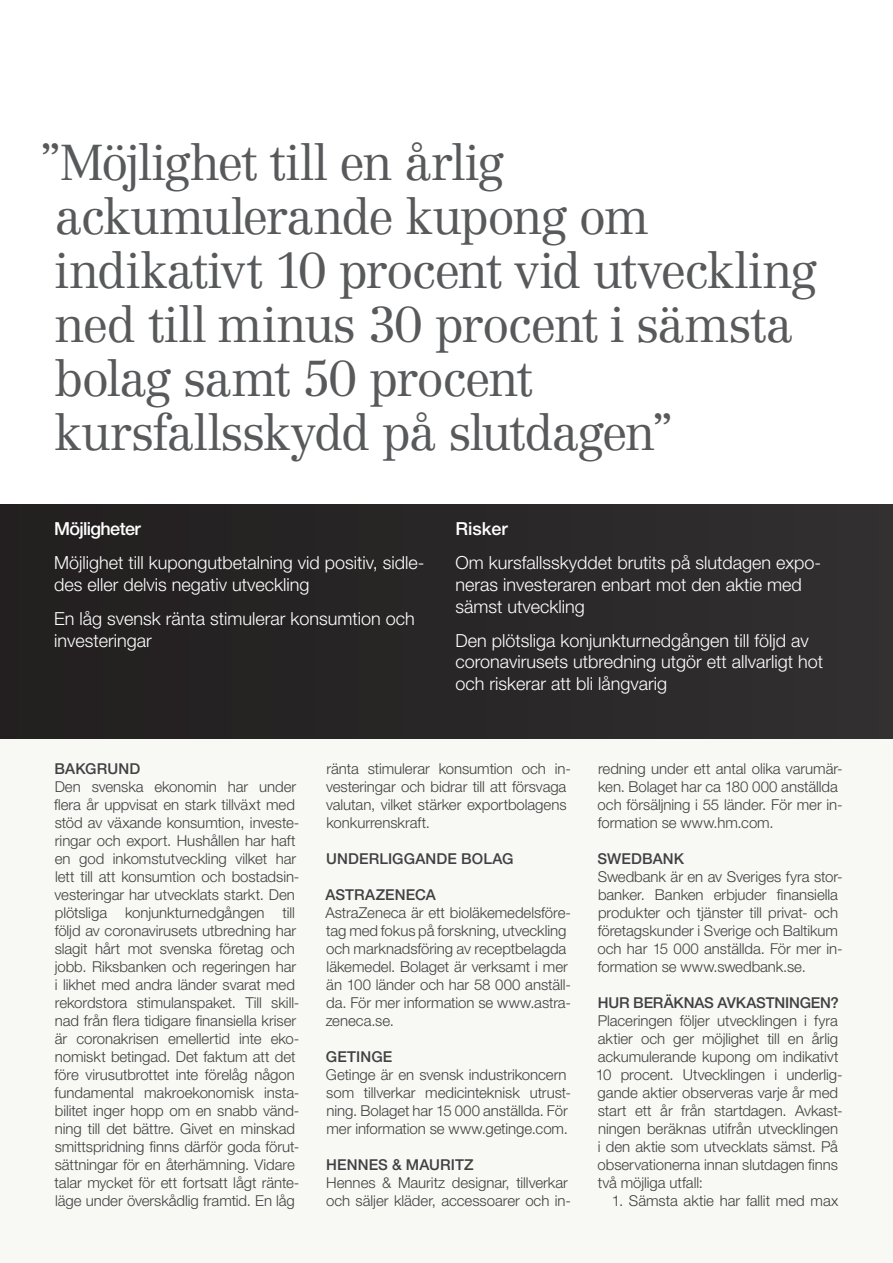
<style>
.page{position:relative;width:893px;height:1263px;background:#fff}
.page>*{position:absolute;margin:0;border:0;box-sizing:border-box;transform-origin:0 0}
.t1{font:300 49.5px/54px "Centennial LT Std";letter-spacing:-.035em;color:#58595b}
.t2{font:300 18px/21.6px "Helvetica Neue LT Std";color:#fff}
.t3{font:500 18px "Helvetica Neue LT Std";letter-spacing:-.035em;color:#fff}
.t4{font:300 15px/18px "Helvetica Neue LT Std";letter-spacing:-.005em;color:#414042}
.t5{font:500 15px "Helvetica Neue LT Std";letter-spacing:.005em;color:#414042}
</style>
<div class="page">
<div style="left:0;top:730px;width:893px;height:533px;background:#f8f8f4"></div>
<div style="left:0;top:504px;width:893px;height:234px;background:#292627"></div>
<h1 class="t1" style="left:39px;top:136px;width:779px">”Möjlighet till en årlig ackumulerande kupong om indikativt 10 procent vid utveckling ned till minus 30 procent i sämsta bolag samt 50 procent kursfallsskydd på slutdagen”</h1>
<p class="t3" style="left:54px;top:518px;width:88px">Möjligheter</p>
<p class="t2" style="left:54px;top:552px;width:372px">Möjlighet till kupongutbetalning vid positiv, sidle&shy;des eller delvis negativ utveckling</p>
<p class="t2" style="left:54px;top:608px;width:362px">En låg svensk ränta stimulerar konsumtion och investeringar</p>
<p class="t3" style="left:455px;top:518px;width:54px">Risker</p>
<p class="t2" style="left:455px;top:552px;width:367px">Om kursfallsskyddet brutits på slutdagen expo&shy;neras investeraren enbart mot den aktie med sämst utveckling</p>
<p class="t2" style="left:455px;top:629px;width:369px">Den plötsliga konjunkturnedgången till följd av coronavirusets utbredning utgör ett allvarligt hot och riskerar att bli långvarig</p>
<p class="t5" style="left:55px;top:760px;width:87px">BAKGRUND</p>
<p class="t4" style="left:54px;top:777px;width:247px">Den svenska ekonomin har under flera år uppvisat en stark tillväxt med stöd av växande konsumtion, investe&shy;ringar och export. Hushållen har haft en god inkomstutveckling vilket har lett till att konsumtion och bostadsin&shy;vesteringar har utvecklats starkt. Den plötsliga konjunkturnedgången till följd av coronavirusets utbredning har slagit hårt mot svenska företag och jobb. Riksbanken och regeringen har i likhet med andra länder svarat med rekordstora stimulanspaket. Till skill&shy;nad från flera tidigare finansiella kriser är coronakrisen emellertid inte eko&shy;nomiskt betingad. Det faktum att det före virusutbrottet inte förelåg någon fundamental makroekonomisk insta&shy;bilitet inger hopp om en snabb vänd&shy;ning till det bättre. Givet en minskad smittspridning finns därför goda förut&shy;sättningar för en återhämning. Vidare talar mycket för ett fortsatt lågt ränte&shy;läge under överskådlig framtid. En låg</p>
<p class="t4" style="left:326px;top:759px;width:246px">ränta stimulerar konsumtion och in&shy;vesteringar och bidrar till att försvaga valutan, vilket stärker exportbolagens konkurrenskraft.</p>
<p class="t5" style="left:326px;top:850px;width:189px">UNDERLIGGANDE BOLAG</p>
<p class="t5" style="left:325px;top:886px;width:112px">ASTRAZENECA</p>
<p class="t4" style="left:325px;top:903px;width:247px">AstraZeneca är ett bioläkemedelsföre&shy;tag med fokus på forskning, utveckling och marknadsföring av receptbelagda läkemedel. Bolaget är verksamt i mer än 100 länder och har 58 000 anställ&shy;da. För mer information se www.astra&shy;zeneca.se.</p>
<p class="t5" style="left:326px;top:1048px;width:68px">GETINGE</p>
<p class="t4" style="left:326px;top:1065px;width:247px">Getinge är en svensk industrikoncern som tillverkar medicinteknisk utrust&shy;ning. Bolaget har 15 000 anställda. För mer information se www.getinge.com.</p>
<p class="t5" style="left:326px;top:1156px;width:149px">HENNES &amp; MAURITZ</p>
<p class="t4" style="left:326px;top:1173px;width:247px">Hennes &amp; Mauritz designar, tillverkar och säljer kläder, accessoarer och in-</p>
<p class="t4" style="left:598px;top:759px;width:247px">redning under ett antal olika varumär&shy;ken. Bolaget har ca 180 000 anställda och försäljning i 55 länder. För mer in&shy;formation se www.hm.com.</p>
<p class="t5" style="left:598px;top:850px;width:88px">SWEDBANK</p>
<p class="t4" style="left:598px;top:867px;width:247px">Swedbank är en av Sveriges fyra stor&shy;banker. Banken erbjuder finansiella produkter och tjänster till privat- och företagskunder i Sverige och Baltikum och har 15 000 anställda. För mer in&shy;formation se www.swedbank.se.</p>
<p class="t5" style="left:598px;top:994px;width:243px">HUR BERÄKNAS AVKASTNINGEN?</p>
<p class="t4" style="left:596px;top:1011px;width:248px">Placeringen följer utvecklingen i fyra aktier och ger möjlighet till en årlig ackumulerande kupong om indikativt 10 procent. Utvecklingen i underlig&shy;gande aktier observeras varje år med start ett år från startdagen. Avkast&shy;ningen beräknas utifrån utvecklingen<br>i den aktie som utvecklats sämst. På observationerna innan slutdagen finns två möjliga utfall:</p>
<p class="t4" style="left:612px;top:1191px;width:228px">1. Sämsta aktie har fallit med max</p>
</div>
